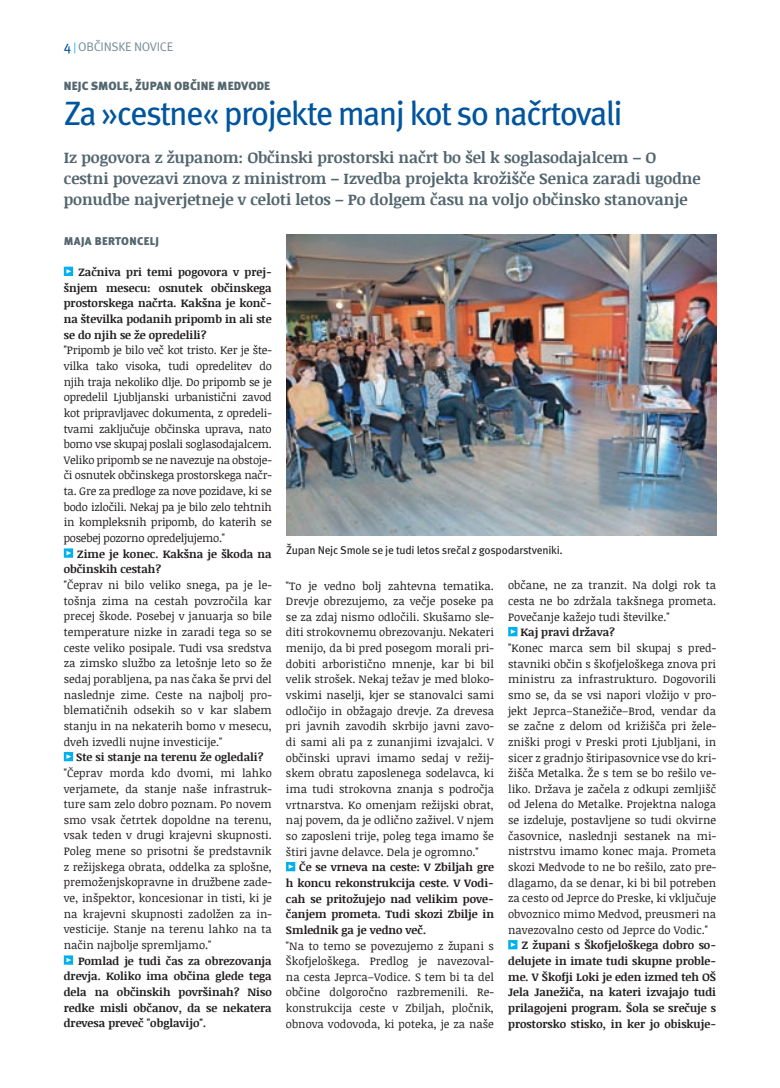
<style>
.page{position:relative;width:780px;height:1088px;background:#fff}
.page>*{position:absolute;margin:0;border:0;box-sizing:border-box;transform-origin:0 0}
.t1{font:33.75px "Meta Pro";letter-spacing:-.055em;color:#01559e}
.t2{font:700 15.62px/20.6px "Noticia Text";color:#53656e}
.t3{font:12.5px "Meta Pro";letter-spacing:-.02em;color:#738a95}
.t4{font:900 11.88px "Meta Pro";letter-spacing:.01em;color:#53656e}
.t5{font:11.25px/15.6px "Noticia Text";color:#231f20;text-align:justify}
.t6{font:700 11.25px/15.6px "Noticia Text";color:#231f20;text-align:justify}
.t7{font:11.25px "Meta Pro";letter-spacing:-.02em;color:#231f20}
.t8{font:900 11.25px "Meta Pro";letter-spacing:.03em;color:#53656e}
.s1{font-size:13.75px;color:#01559e}
.s2{font-size:11.25px;color:#00b1ed}
</style>
<div class="page">
<svg style="left:64px;top:267px;width:9px;height:9px"></svg>
<svg style="left:64px;top:548px;width:9px;height:10px"></svg>
<svg style="left:64px;top:752px;width:9px;height:9px"></svg>
<svg style="left:64px;top:955px;width:9px;height:10px"></svg>
<svg style="left:286px;top:862px;width:9px;height:9px"></svg>
<svg style="left:508px;top:627px;width:9px;height:9px"></svg>
<svg style="left:508px;top:940px;width:9px;height:9px"></svg>
<img style="left:286px;top:235px;width:430px;height:300px">
<p class="t3" style="left:64px;top:39px;width:111px"><span class="s1">4</span> <span class="s2">|</span> OBČINSKE NOVICE</p>
<p class="t4" style="left:64px;top:78px;width:208px">NEJC SMOLE, ŽUPAN OBČINE MEDVODE</p>
<h1 class="t1" style="left:64px;top:92px;width:560px">Za »cestne« projekte manj kot so načrtovali</h1>
<p class="t2" style="left:64px;top:147px;width:638px">Iz pogovora z županom: Občinski prostorski načrt bo šel k soglasodajalcem – O cestni povezavi znova z ministrom – Izvedba projekta krožišče Senica zaradi ugodne ponudbe najverjetneje v celoti letos – Po dolgem času na voljo občinsko stanovanje</p>
<p class="t8" style="left:64px;top:234px;width:97px">MAJA BERTONCELJ</p>
<p class="t6" style="left:64px;top:264px;width:209px;text-indent:15px">Začniva pri temi pogovora v prej&shy;šnjem mesecu: osnutek občinskega prostorskega načrta. Kakšna je konč&shy;na številka podanih pripomb in ali ste se do njih se že opredelili?</p>
<p class="t5" style="left:64px;top:342px;width:209px">"Pripomb je bilo več kot tristo. Ker je šte&shy;vilka tako visoka, tudi opredelitev do njih traja nekoliko dlje. Do pripomb se je opredelil Ljubljanski urbanistični zavod kot pripravljavec dokumenta, z opredeli&shy;tvami zaključuje občinska uprava, nato bomo vse skupaj poslali soglasodajalcem.<br>Veliko pripomb se ne navezuje na obstoje&shy;či osnutek občinskega prostorskega načr&shy;ta. Gre za predloge za nove pozidave, ki se bodo izločili. Nekaj pa je bilo zelo tehtnih in kompleksnih pripomb, do katerih se posebej pozorno opredeljujemo."</p>
<p class="t6" style="left:64px;top:545px;width:209px;text-indent:14px">Zime je konec. Kakšna je škoda na občinskih cestah?</p>
<p class="t5" style="left:64px;top:577px;width:209px">"Čeprav ni bilo veliko snega, pa je le&shy;tošnja zima na cestah povzročila kar precej škode. Posebej v januarja so bile temperature nizke in zaradi tega so se ceste veliko posipale. Tudi vsa sredstva za zimsko službo za letošnje leto so že sedaj porabljena, pa nas čaka še prvi del naslednje zime. Ceste na najbolj pro&shy;blematičnih odsekih so v kar slabem stanju in na nekaterih bomo v mesecu, dveh izvedli nujne investicije."</p>
<p class="t6" style="left:76px;top:749px;width:189px">Ste si stanje na terenu že ogledali?</p>
<p class="t5" style="left:64px;top:765px;width:209px">"Čeprav morda kdo dvomi, mi lahko verjamete, da stanje naše infrastruk&shy;ture sam zelo dobro poznam. Po novem smo vsak četrtek dopoldne na terenu, vsak teden v drugi krajevni skupnosti.<br>Poleg mene so prisotni še predstavnik z režijskega obrata, oddelka za splošne, premoženjskopravne in družbene zade&shy;ve, inšpektor, koncesionar in tisti, ki je na krajevni skupnosti zadolžen za in&shy;vesticije. Stanje na terenu lahko na ta način najbolje spremljamo."</p>
<p class="t6" style="left:64px;top:952px;width:209px;text-indent:14px">Pomlad je tudi čas za obrezovanja drevja. Koliko ima občina glede tega dela na občinskih površinah? Niso redke misli občanov, da se nekatera drevesa preveč "obglavijo".</p>
<p class="t7" style="left:286px;top:542px;width:278px">Župan Nejc Smole se je tudi letos srečal z gospodarstveniki.</p>
<p class="t5" style="left:286px;top:577px;width:209px">"To je vedno bolj zahtevna tematika.<br>Drevje obrezujemo, za večje poseke pa se za zdaj nismo odločili. Skušamo sle&shy;diti strokovnemu obrezovanju. Nekateri menijo, da bi pred posegom morali pri&shy;dobiti arboristično mnenje, kar bi bil velik strošek. Nekaj težav je med bloko&shy;vskimi naselji, kjer se stanovalci sami odločijo in obžagajo drevje. Za drevesa pri javnih zavodih skrbijo javni zavo&shy;di sami ali pa z zunanjimi izvajalci. V občinski upravi imamo sedaj v režij&shy;skem obratu zaposlenega sodelavca, ki ima tudi strokovna znanja s področja vrtnarstva. Ko omenjam režijski obrat, naj povem, da je odlično zaživel. V njem so zaposleni trije, poleg tega imamo še štiri javne delavce. Dela je ogromno."</p>
<p class="t6" style="left:286px;top:859px;width:209px;text-indent:13px">Če se vrneva na ceste: V Zbiljah gre h koncu rekonstrukcija ceste. V Vodi&shy;cah se pritožujejo nad velikim pove&shy;čanjem prometa. Tudi skozi Zbilje in Smlednik ga je vedno več.</p>
<p class="t5" style="left:286px;top:937px;width:209px">"Na to temo se povezujemo z župani s Škofjeloškega. Predlog je navezoval&shy;na cesta Jeprca–Vodice. S tem bi ta del občine dolgoročno razbremenili. Re&shy;konstrukcija ceste v Zbiljah, pločnik, obnova vodovoda, ki poteka, je za naše</p>
<p class="t5" style="left:508px;top:577px;width:209px">občane, ne za tranzit. Na dolgi rok ta cesta ne bo zdržala takšnega prometa.<br>Povečanje kažejo tudi številke."</p>
<p class="t6" style="left:520px;top:624px;width:96px">Kaj pravi država?</p>
<p class="t5" style="left:508px;top:640px;width:209px">"Konec marca sem bil skupaj s pred&shy;stavniki občin s škofjeloškega znova pri ministru za infrastrukturo. Dogovorili smo se, da se vsi napori vložijo v pro&shy;jekt Jeprca–Stanežiče–Brod, vendar da se začne z delom od križišča pri žele&shy;zniški progi v Preski proti Ljubljani, in sicer z gradnjo štiripasovnice vse do kri&shy;žišča Metalka. Že s tem se bo rešilo ve&shy;liko. Država je začela z odkupi zemljišč od Jelena do Metalke. Projektna naloga se izdeluje, postavljene so tudi okvirne časovnice, naslednji sestanek na mi&shy;nistrstvu imamo konec maja. Prometa skozi Medvode to ne bo rešilo, zato pre&shy;dlagamo, da se denar, ki bi bil potreben za cesto od Jeprce do Preske, ki vključuje obvoznico mimo Medvod, preusmeri na navezovalno cesto od Jeprce do Vodic."</p>
<p class="t6" style="left:508px;top:937px;width:209px;text-indent:14px">Z župani s Škofjeloškega dobro so&shy;delujete in imate tudi skupne proble&shy;me. V Škofji Loki je eden izmed teh OŠ Jela Janežiča, na kateri izvajajo tudi prilagojeni program. Šola se srečuje s prostorsko stisko, in ker jo obiskuje-</p>
</div>
